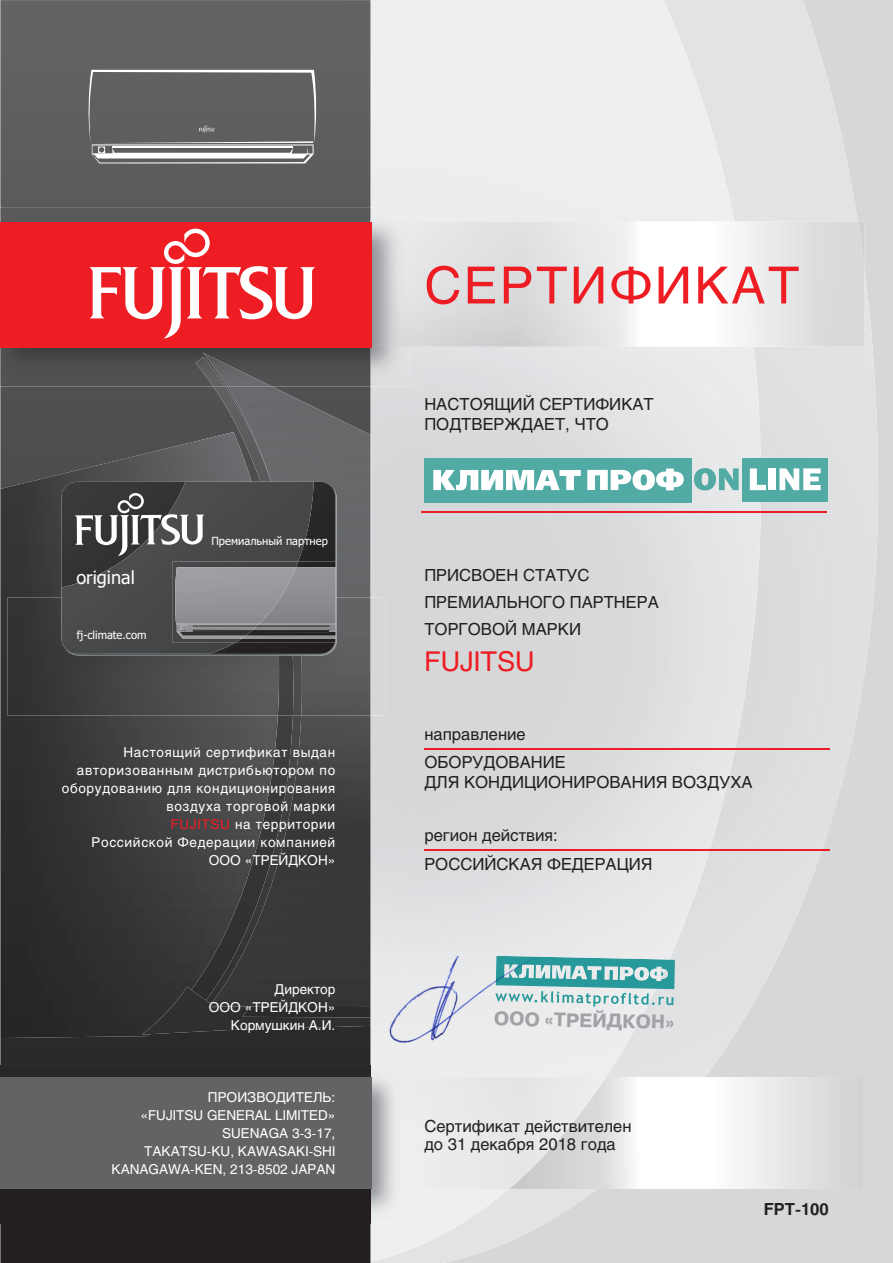
<style>
.page{position:relative;width:893px;height:1263px;background:#fff}
.page>*{position:absolute;margin:0;border:0;box-sizing:border-box;transform-origin:0 0}
.t1{font:50.7px "Helios";letter-spacing:.05em;color:#ee1d23}
.t2{font:27px "Helios";color:#ee1d23}
.t3{font:700 19.5px "Pragmatica C";color:#a0a2a5}
.t4{font:18.15px "Tahoma";letter-spacing:-.005em;color:#fff}
.Paragraph_Style_2{font:16.5px/19.8px "Helios";color:#231f20}
.t5{font:700 16.5px "Helios";color:#231f20}
.t6{font:13.5px/18px "Helios";letter-spacing:.05em;color:#fff;text-align:right}
.t7{font:13.5px/18px "Helios";color:#fff;text-align:right}
.t8{font:11.25px "Tahoma";letter-spacing:-.005em;color:#fff}
.s1{color:#ee1d23}
</style>
<div class="page">
<div style="left:473px;top:0;width:420px;height:1263px;background:#d6d7d9"></div>
<div style="left:686px;top:0;width:134px;height:52px;background:#e1e3e5"></div>
<img style="left:712px;top:52px;width:144px;height:158px">
<img style="left:735px;top:210px;width:123px;height:11px">
<div style="left:829px;top:347px;width:49px;height:488px;background:#dedfe1"></div>
<div style="left:727px;top:347px;width:102px;height:654px;background:#dedee0"></div>
<div style="left:676px;top:895px;width:51px;height:182px;background:#e0e2e4"></div>
<img style="left:662px;top:980px;width:14px;height:97px">
<img style="left:725px;top:999px;width:31px;height:50px">
<img style="left:509px;top:1189px;width:66px;height:67px">
<img style="left:572px;top:1189px;width:25px;height:18px">
<img style="left:370px;top:1262px;width:103px;height:1px">
<div style="left:370px;top:0;width:316px;height:52px;background:#edeff0"></div>
<div style="left:370px;top:52px;width:342px;height:169px;background:#edeff0"></div>
<img style="left:710px;top:124px;width:25px;height:97px">
<img style="left:370px;top:347px;width:391px;height:548px">
<div style="left:370px;top:893px;width:292px;height:184px;background:#e8e9eb"></div>
<img style="left:660px;top:893px;width:36px;height:87px">
<img style="left:370px;top:1189px;width:139px;height:73px">
<svg style="left:0;top:0;width:370px;height:1263px"></svg>
<img style="left:0;top:432px;width:278px;height:606px">
<div style="left:142px;top:987px;width:228px;height:47px;background:#302e2f"></div>
<img style="left:370px;top:435px;width:1px;height:558px">
<img style="left:209px;top:386px;width:161px;height:621px">
<svg style="left:858px;top:221px;width:20px;height:271px"></svg>
<img style="left:754px;top:221px;width:110px;height:126px">
<img style="left:411px;top:221px;width:343px;height:126px">
<svg style="left:705px;top:1077px;width:158px;height:112px"></svg>
<img style="left:606px;top:1077px;width:99px;height:112px">
<img style="left:406px;top:1077px;width:200px;height:112px">
<img style="left:0;top:1065px;width:406px;height:158px">
<div style="left:0;top:1077px;width:371px;height:111px;background:#636366"></div>
<svg style="left:87px;top:70px;width:230px;height:93px"></svg>
<hr style="left:422px;top:512px;width:405px;height:1px;background:#ee1d23">
<hr style="left:425px;top:849px;width:405px;height:1px;background:#ee1d23">
<hr style="left:425px;top:748px;width:405px;height:2px;background:#ee1d23">
<img style="left:0;top:208px;width:411px;height:178px">
<img style="left:195px;top:357px;width:8px;height:29px">
<img style="left:203px;top:353px;width:69px;height:33px">
<div style="left:0;top:222px;width:372px;height:125px;background:#ee1d23"></div>
<svg style="left:89px;top:229px;width:226px;height:110px"></svg>
<img style="left:302px;top:597px;width:84px;height:118px">
<img style="left:279px;top:655px;width:23px;height:60px">
<img style="left:7px;top:597px;width:272px;height:118px">
<svg style="left:61px;top:482px;width:275px;height:172px"></svg>
<svg style="left:541px;top:956px;width:134px;height:50px"></svg>
<img style="left:389px;top:954px;width:152px;height:89px">
<div style="left:424px;top:458px;width:267px;height:44px;background:#52aaa4"></div>
<svg style="left:433px;top:470px;width:148px;height:20px"></svg>
<svg style="left:587px;top:468px;width:97px;height:22px"></svg>
<div style="left:742px;top:458px;width:85px;height:44px;background:#52aaa4"></div>
<svg style="left:750px;top:468px;width:16px;height:22px"></svg>
<div style="left:768px;top:468px;width:7px;height:22px;background:#fff"></div>
<svg style="left:779px;top:468px;width:42px;height:22px"></svg>
<svg style="left:694px;top:468px;width:45px;height:22px"></svg>
<p class="t4" style="left:76px;top:565px;width:60px">original</p>
<p class="t8" style="left:77px;top:627px;width:71px">fj-climate.com</p>
<p class="t8" style="left:211px;top:533px;width:118px">Премиальный партнер</p>
<p class="t6" style="left:62px;top:743px;width:275px">Настоящий сертификат выдан авторизованным дистрибьютором по оборудованию для кондиционирования воздуха торговой марки<br><span class="s1">FUJITSU</span> на территории<br>Российской Федерации компанией<br>ООО «ТРЕЙДКОН»</p>
<p class="t7" style="left:209px;top:980px;width:128px">Директор<br>ООО «ТРЕЙДКОН»<br>Кормушкин А.И.</p>
<p class="t7" style="left:112px;top:1088px;width:225px">ПРОИЗВОДИТЕЛЬ:<br>«FUJITSU GENERAL LIMITED»<br>SUENAGA 3-3-17,<br>TAKATSU-KU, KAWASAKI-SHI<br>KANAGAWA-KEN, 213-8502 JAPAN</p>
<h1 class="t1" style="left:424px;top:255px;width:376px">СЕРТИФИКАТ</h1>
<p class="Paragraph_Style_2" style="left:424px;top:394px;width:231px">НАСТОЯЩИЙ СЕРТИФИКАТ<br>ПОДТВЕРЖДАЕТ, ЧТО</p>
<p class="Paragraph_Style_2" style="left:424px;top:562px;width:236px;line-height:27px">ПРИСВОЕН СТАТУС<br>ПРЕМИАЛЬНОГО ПАРТНЕРА<br>ТОРГОВОЙ МАРКИ</p>
<h2 class="t2" style="left:424px;top:645px;width:112px">FUJITSU</h2>
<p class="Paragraph_Style_2" style="left:424px;top:724px;width:103px">направление</p>
<p class="Paragraph_Style_2" style="left:424px;top:752px;width:330px">ОБОРУДОВАНИЕ<br>ДЛЯ КОНДИЦИОНИРОВАНИЯ ВОЗДУХА</p>
<p class="Paragraph_Style_2" style="left:424px;top:825px;width:135px">регион действия:</p>
<p class="Paragraph_Style_2" style="left:424px;top:854px;width:230px">РОССИЙСКАЯ ФЕДЕРАЦИЯ</p>
<p class="t3" style="left:494px;top:1008px;width:182px;rotate:1deg">ООО «ТРЕЙДКОН»</p>
<p class="Paragraph_Style_2" style="left:424px;top:1117px;width:209px;line-height:18px">Сертификат действителен до 31 декабря 2018 года</p>
<p class="t5" style="left:764px;top:1200px;width:67px">FPT-100</p>
</div>
